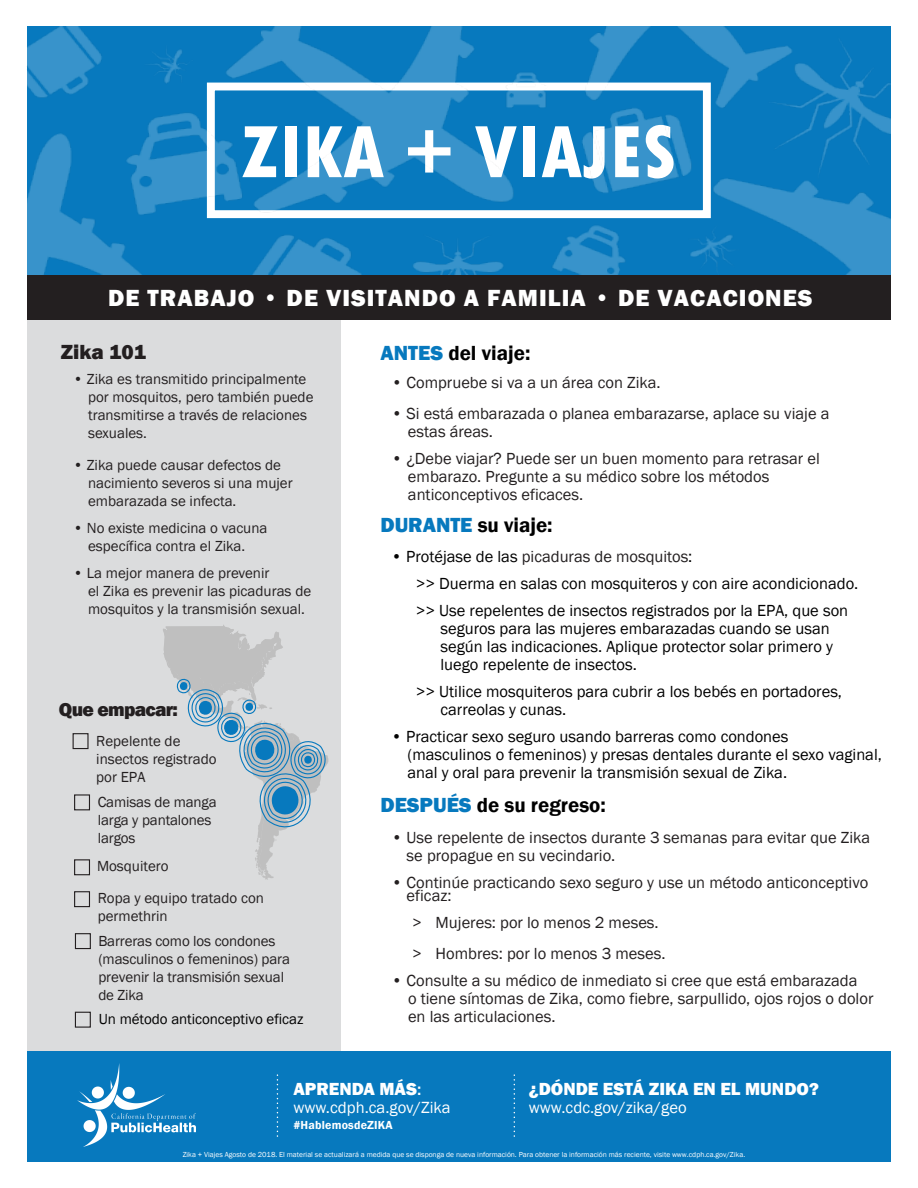
<style>
.page{position:relative;width:918px;height:1188px;background:#fff}
.page>*{position:absolute;margin:0;border:0;box-sizing:border-box;transform-origin:0 0}
.t1{font:800 condensed 78px "Tw Cen";color:#fff}
.t2{font:800 24px "Franklin Gothic";letter-spacing:.045em;color:#fff}
.t3{font:600 21px "Franklin Gothic";color:#000}
.t4{font:800 21px "Franklin Gothic";color:#231f20}
.t5{font:800 19.5px "Franklin Gothic";letter-spacing:-.035em;color:#231f20}
.t6{font:800 18px "Franklin Gothic";color:#fff}
.t7{font:16.65px "Franklin Gothic";color:#fff}
.t8{font:16.5px/18px "Franklin Gothic";color:#231f20}
.t9{font:16.5px/18px "Franklin Gothic";color:#000}
.t10{font:15px/18px "Franklin Gothic";color:#231f20}
.t11{font:15px "Franklin Gothic";letter-spacing:-.005em;color:#000}
.t12{font:600 12px "Franklin Gothic";letter-spacing:.015em;color:#fff}
.t13{font:7.5px "Franklin Gothic";color:#fff}
.s1{font-weight:800;color:#0779be}
.s2{color:#231f20}
.s3{font-weight:500}
</style>
<div class="page">
<div style="left:27px;top:1051px;width:864px;height:111px;background:#0779be"></div>
<div style="left:27px;top:321px;width:314px;height:730px;background:#dbdcdd"></div>
<svg style="left:277px;top:1075px;width:1px;height:62px"></svg>
<svg style="left:514px;top:1075px;width:1px;height:62px"></svg>
<div style="left:27px;top:276px;width:864px;height:44px;background:#231f20"></div>
<img style="left:27px;top:26px;width:864px;height:249px">
<svg style="left:163px;top:625px;width:166px;height:255px"></svg>
<div style="left:73px;top:733px;width:16px;height:16px;border:1px solid #231f20"></div>
<div style="left:74px;top:794px;width:16px;height:16px;border:1px solid #231f20"></div>
<div style="left:74px;top:859px;width:16px;height:16px;border:1px solid #231f20"></div>
<div style="left:74px;top:891px;width:16px;height:16px;border:1px solid #231f20"></div>
<div style="left:75px;top:933px;width:16px;height:16px;border:1px solid #231f20"></div>
<div style="left:75px;top:1012px;width:16px;height:16px;border:1px solid #231f20"></div>
<img style="left:77px;top:1064px;width:119px;height:83px">
<h1 class="t1" style="left:242px;top:106px;width:436px">ZIKA + VIAJES</h1>
<h2 class="t2" style="left:108px;top:282px;width:706px">DE TRABAJO • DE VISITANDO A FAMILIA • DE VACACIONES</h2>
<p class="t4" style="left:61px;top:338px;width:87px">Zika 101</p>
<p class="t10" style="left:88px;top:370px;width:227px;text-indent:-15px">• Zika es transmitido principalmente por mosquitos, pero también puede transmitirse a través de relaciones sexuales.</p>
<p class="t10" style="left:88px;top:456px;width:206px;text-indent:-15px">• Zika puede causar defectos de nacimiento severos si una mujer embarazada se infecta.</p>
<p class="t10" style="left:73px;top:519px;width:196px;text-align:center">• No existe medicina o vacuna específica contra el Zika.</p>
<p class="t10" style="left:88px;top:564px;width:225px;text-indent:-15px">• La mejor manera de prevenir<br>el Zika es prevenir las picaduras de mosquitos y la transmisión sexual.</p>
<p class="t3" style="left:380px;top:340px;width:152px"><span class="s1">ANTES</span> del viaje:</p>
<p class="t8" style="left:391px;top:373px;width:271px">• Compruebe si va a un área con Zika.</p>
<p class="t8" style="left:408px;top:405px;width:423px;text-indent:-16px">• Si está embarazada o planea embarazarse, aplace su viaje a estas áreas.</p>
<p class="t8" style="left:408px;top:450px;width:413px;text-indent:-16px">• ¿Debe viajar? Puede ser un buen momento para retrasar el embarazo. Pregunte a su médico sobre los métodos anticonceptivos eficaces.</p>
<p class="t3" style="left:380px;top:512px;width:174px"><span class="s1">DURANTE</span> su viaje:</p>
<p class="t9" style="left:416px;top:543px;width:444px;line-height:27px;text-indent:-25px">• Protéjase de las <span class="s2">picaduras de mosquitos</span>:<br>&gt;&gt; Duerma en salas con mosquiteros y con aire acondicionado. &gt;&gt; Use repelentes de insectos registrados por la EPA, que son</p>
<p class="t9" style="left:441px;top:620px;width:394px">seguros para las mujeres embarazadas cuando se usan según las indicaciones. Aplique protector solar primero y luego repelente de insectos.</p>
<p class="t9" style="left:441px;top:683px;width:403px;text-indent:-25px">&gt;&gt; Utilice mosquiteros para cubrir a los bebés en portadores, carreolas y cunas.</p>
<p class="t9" style="left:408px;top:728px;width:476px;text-indent:-16px">• Practicar sexo seguro usando barreras como condones<br>(masculinos o femeninos) y presas dentales durante el sexo vaginal, anal y oral para prevenir la transmisión sexual de Zika.</p>
<p class="t3" style="left:380px;top:792px;width:227px"><span class="s1">DESPUÉS</span> de su regreso:</p>
<p class="t8" style="left:407px;top:829px;width:465px;text-indent:-15px">• Use repelente de insectos durante 3 semanas para evitar que Zika se propague en su vecindario.</p>
<p class="t8" style="left:407px;top:876px;width:463px;line-height:13.5px;text-indent:-15px">• Continúe practicando sexo seguro y use un método anticonceptivo eficaz:</p>
<p class="t8" style="left:412px;top:908px;width:255px;line-height:30.8px">&gt; Mujeres: por lo menos 2 meses. &gt; Hombres: por lo menos 3 meses.</p>
<p class="t8" style="left:408px;top:972px;width:467px;text-indent:-17px">• Consulte a su médico de inmediato si cree que está embarazada<br>o tiene síntomas de Zika, como fiebre, sarpullido, ojos rojos o dolor en las articulaciones.</p>
<p class="t5" style="left:59px;top:696px;width:121px">Que empacar:</p>
<p class="t10" style="left:96px;top:733px;width:122px">Repelente de insectos registrado por EPA</p>
<p class="t10" style="left:98px;top:793px;width:121px">Camisas de manga larga y pantalones largos</p>
<p class="t10" style="left:97px;top:851px;width:168px;line-height:31.5px">Mosquitero<br>Ropa y equipo tratado con</p>
<p class="t10" style="left:98px;top:903px;width:179px;line-height:25.7px">permethrin<br>Barreras como los condones</p>
<p class="t10" style="left:98px;top:951px;width:193px">(masculinos o femeninos) para prevenir la transmisión sexual de Zika</p>
<p class="t11" style="left:99px;top:1009px;width:206px">Un método anticonceptivo eficaz</p>
<p class="t6" style="left:529px;top:1077px;width:291px">¿DÓNDE ESTÁ ZIKA EN EL MUNDO?</p>
<p class="t7" style="left:529px;top:1097px;width:159px">www.cdc.gov/zika/geo</p>
<p class="t13" style="left:183px;top:1150px;width:564px">Zika + Viajes Agosto de 2018. El material se actualizará a medida que se disponga de nueva información. Para obtener la información más reciente, visite www.cdph.ca.gov/Zika.</p>
<p class="t6" style="left:293px;top:1077px;width:130px">APRENDA MÁS<span class="s3">:</span></p>
<p class="t7" style="left:293px;top:1097px;width:159px">www.cdph.ca.gov/Zika</p>
<p class="t12" style="left:293px;top:1118px;width:101px">#HablemosdeZIKA</p>
</div>
